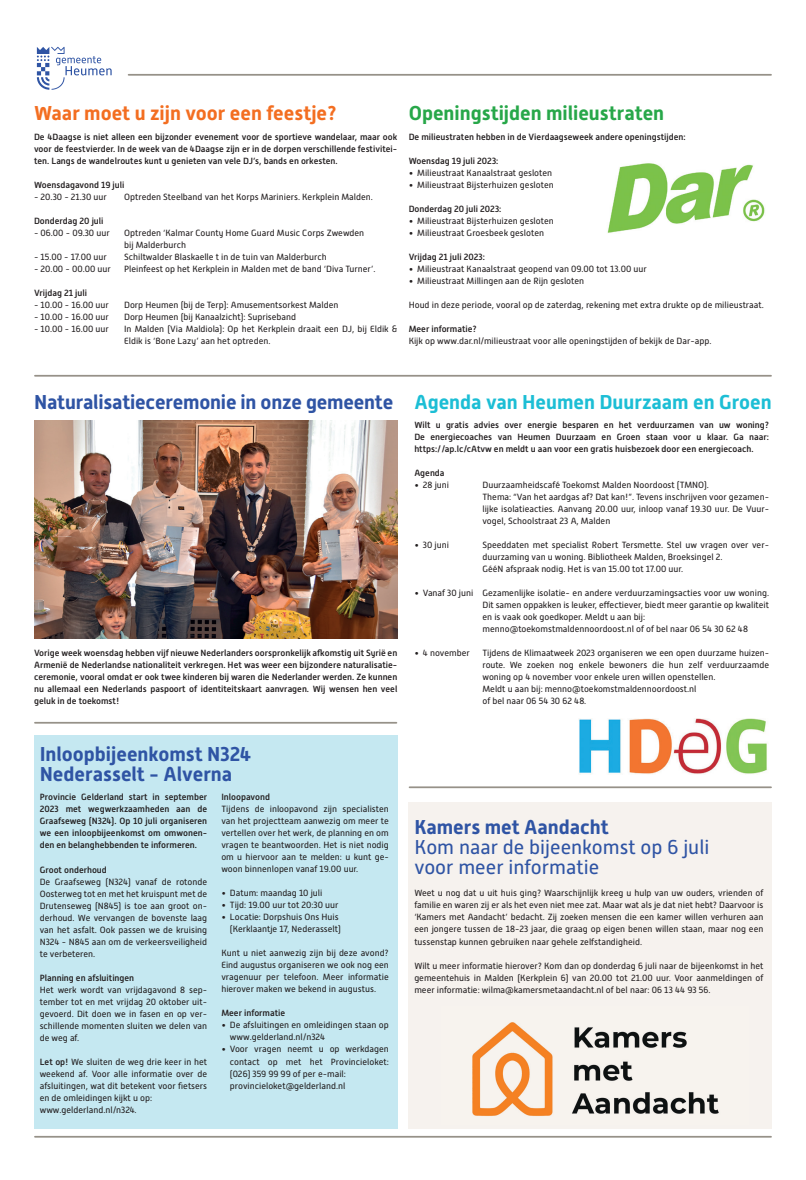
<style>
.page{position:relative;width:806px;height:1180px;background:#fff}
.page>*{position:absolute;margin:0;border:0;box-sizing:border-box;transform-origin:0 0}
.t1{font:700 20px/20px "Alwyn New";color:#2f54a4}
.t2{font:20px/20px "Alwyn New";color:#2f54a4}
.t3{font:700 20px "Alwyn New";color:#f36e21}
.t4{font:700 20px "Alwyn New";color:#27a749}
.t5{font:9px/12px "Alwyn New";color:#231f20}
.t6{font:500 9px/12px "Alwyn New";color:#231f20;text-align:justify}
.s1{color:#1cbed5}
.s2{font-weight:500}
</style>
<div class="page">
<div style="left:34px;top:735px;width:363px;height:393px;background:#c5e8f1"></div>
<div style="left:408px;top:801px;width:363px;height:327px;background:#f6f2ee"></div>
<svg style="left:37px;top:47px;width:75px;height:43px"></svg>
<hr style="left:35px;top:1135px;width:735px;height:2px;background:#969188">
<hr style="left:35px;top:375px;width:735px;height:1px;background:#969188">
<hr style="left:128px;top:74px;width:642px;height:2px;background:#969188">
<img style="left:607px;top:163px;width:158px;height:70px">
<hr style="left:409px;top:786px;width:361px;height:2px;background:#969188">
<hr style="left:35px;top:721px;width:361px;height:2px;background:#969188">
<img style="left:579px;top:718px;width:188px;height:56px">
<img style="left:472px;top:1022px;width:247px;height:94px">
<img style="left:34px;top:420px;width:363px;height:218px">
<h1 class="t3" style="left:34px;top:102px;width:304px">Waar moet u zijn voor een feestje?</h1>
<h1 class="t4" style="left:408px;top:102px;width:257px">Openingstijden milieustraten</h1>
<p class="t6" style="left:34px;top:131px;width:364px">De 4Daagse is niet alleen een bijzonder evenement voor de sportieve wandelaar, maar ook voor de feestvierder. In de week van de 4Daagse zijn er in de dorpen verschillende festivitei&shy;ten. Langs de wandelroutes kunt u genieten van vele DJ’s, bands en orkesten.</p>
<p class="t6" style="left:34px;top:179px;width:92px">Woensdagavond 19 juli</p>
<p class="t5" style="left:34px;top:191px;width:74px">- 20.30 - 21.30 uur</p>
<p class="t5" style="left:124px;top:191px;width:250px">Optreden Steelband van het Korps Mariniers. Kerkplein Malden.</p>
<p class="t6" style="left:34px;top:215px;width:71px">Donderdag 20 juli</p>
<p class="t5" style="left:34px;top:227px;width:77px">- 06.00 - 09.30 uur</p>
<p class="t5" style="left:124px;top:227px;width:241px">Optreden ‘Kalmar County Home Guard Music Corps Zwewden bij Malderburch</p>
<p class="t5" style="left:34px;top:251px;width:74px">- 15.00 - 17.00 uur</p>
<p class="t5" style="left:124px;top:251px;width:204px">Schiltwalder Blaskaelle t in de tuin van Malderburch</p>
<p class="t5" style="left:34px;top:263px;width:78px">- 20.00 - 00.00 uur</p>
<p class="t5" style="left:124px;top:263px;width:253px">Pleinfeest op het Kerkplein in Malden met de band ‘Diva Turner’.</p>
<p class="t6" style="left:34px;top:287px;width:55px">Vrijdag 21 juli</p>
<p class="t5" style="left:34px;top:299px;width:76px">- 10.00 - 16.00 uur</p>
<p class="t5" style="left:124px;top:299px;width:216px">Dorp Heumen (bij de Terp): Amusementsorkest Malden</p>
<p class="t5" style="left:34px;top:311px;width:76px">- 10.00 - 16.00 uur</p>
<p class="t5" style="left:124px;top:311px;width:173px">Dorp Heumen (bij Kanaalzicht): Supriseband</p>
<p class="t5" style="left:34px;top:323px;width:76px">- 10.00 - 16.00 uur</p>
<p class="t5" style="left:124px;top:323px;width:274px">In Malden (Via Maldiola): Op het Kerkplein draait een DJ, bij Eldik &amp;<br>Eldik is ‘Bone Lazy’ aan het optreden.</p>
<p class="t6" style="left:408px;top:131px;width:278px">De milieustraten hebben in de Vierdaagseweek andere openingstijden:</p>
<p class="t6" style="left:408px;top:155px;width:91px">Woensdag 19 juli 2023:</p>
<p class="t5" style="left:408px;top:167px;width:145px">• Milieustraat Kanaalstraat gesloten</p>
<p class="t5" style="left:408px;top:179px;width:146px">• Milieustraat Bijsterhuizen gesloten</p>
<p class="t6" style="left:408px;top:203px;width:94px">Donderdag 20 juli 2023:</p>
<p class="t5" style="left:408px;top:215px;width:146px">• Milieustraat Bijsterhuizen gesloten</p>
<p class="t5" style="left:408px;top:227px;width:137px">• Milieustraat Groesbeek gesloten</p>
<p class="t6" style="left:408px;top:251px;width:78px">Vrijdag 21 juli 2023:</p>
<p class="t5" style="left:408px;top:263px;width:239px">• Milieustraat Kanaalstraat geopend van 09.00 tot 13.00 uur</p>
<p class="t5" style="left:408px;top:275px;width:177px">• Milieustraat Millingen aan de Rijn gesloten</p>
<p class="t5" style="left:408px;top:299px;width:356px">Houd in deze periode, vooral op de zaterdag, rekening met extra drukte op de milieustraat.</p>
<p class="t6" style="left:408px;top:323px;width:70px">Meer informatie?</p>
<p class="t5" style="left:408px;top:335px;width:304px">Kijk op www.dar.nl/milieustraat voor alle openingstijden of bekijk de Dar-app.</p>
<h1 class="t1" style="left:34px;top:392px;width:738px">Naturalisatieceremonie in onze gemeente <span class="s1">Agenda van Heumen Duurzaam en Groen</span></h1>
<p class="t6" style="left:34px;top:647px;width:364px">Vorige week woensdag hebben vijf nieuwe Nederlanders oorspronkelijk afkomstig uit Syrië en Armenië de Nederlandse nationaliteit verkregen. Het was weer een bijzondere naturalisatie&shy;ceremonie, vooral omdat er ook twee kinderen bij waren die Nederlander werden. Ze kunnen nu allemaal een Nederlands paspoort of identiteitskaart aanvragen. Wij wensen hen veel geluk in de toekomst!</p>
<h1 class="t1" style="left:40px;top:744px;width:213px">Inloopbijeenkomst N324<br>Nederasselt - Alverna</h1>
<p class="t6" style="left:40px;top:791px;width:169px">Provincie Gelderland start in september 2023 met wegwerkzaamheden aan de Graafseweg (N324). Op 10 juli organiseren we een inloopbijeenkomst om omwonen&shy;den en belanghebbenden te informeren.</p>
<p class="t6" style="left:40px;top:863px;width:69px">Groot onderhoud</p>
<p class="t5" style="left:40px;top:875px;width:169px;text-align:justify">De Graafseweg (N324) vanaf de rotonde Oosterweg tot en met het kruispunt met de Drutenseweg (N845) is toe aan groot on&shy;derhoud. We vervangen de bovenste laag van het asfalt. Ook passen we de kruising N324 - N845 aan om de verkeersveiligheid te verbeteren.</p>
<p class="t6" style="left:40px;top:971px;width:96px">Planning en afsluitingen</p>
<p class="t5" style="left:40px;top:983px;width:169px;text-align:justify">Het werk wordt van vrijdagavond 8 sep&shy;tember tot en met vrijdag 20 oktober uit&shy;gevoerd. Dit doen we in fasen en op ver&shy;schillende momenten sluiten we delen van de weg af.</p>
<p class="t5" style="left:40px;top:1055px;width:169px"><span class="s2">Let op!</span> We sluiten de weg drie keer in het weekend af. Voor alle informatie over de afsluitingen, wat dit betekent voor fietsers en de omleidingen kijkt u op: www.gelderland.nl/n324.</p>
<p class="t6" style="left:221px;top:791px;width:50px">Inloopavond</p>
<p class="t5" style="left:221px;top:803px;width:169px;text-align:justify">Tijdens de inloopavond zijn specialisten van het projectteam aanwezig om meer te vertellen over het werk, de planning en om vragen te beantwoorden. Het is niet nodig om u hiervoor aan te melden: u kunt ge&shy;woon binnenlopen vanaf 19.00 uur.</p>
<p class="t5" style="left:221px;top:887px;width:102px">• Datum: maandag 10 juli</p>
<p class="t5" style="left:221px;top:899px;width:119px">• Tijd: 19.00 uur tot 20:30 uur</p>
<p class="t5" style="left:221px;top:911px;width:121px;text-align:right">• Locatie: Dorpshuis Ons Huis (Kerklaantje 17, Nederasselt)</p>
<p class="t5" style="left:221px;top:947px;width:169px;text-align:justify">Kunt u niet aanwezig zijn bij deze avond?<br>Eind augustus organiseren we ook nog een vragenuur per telefoon. Meer informatie hierover maken we bekend in augustus.</p>
<p class="t6" style="left:221px;top:1007px;width:65px">Meer informatie</p>
<p class="t5" style="left:230px;top:1019px;width:160px;text-indent:-9px">• De afsluitingen en omleidingen staan op www.gelderland.nl/n324</p>
<p class="t5" style="left:230px;top:1043px;width:160px;text-indent:-9px">• Voor vragen neemt u op werkdagen contact op met het Provincieloket: (026) 359 99 99 of per e-mail: provincieloket@gelderland.nl</p>
<p class="t6" style="left:414px;top:419px;width:356px">Wilt u gratis advies over energie besparen en het verduurzamen van uw woning?<br>De energiecoaches van Heumen Duurzaam en Groen staan voor u klaar. Ga naar: https://ap.lc/cAtvw en meldt u aan voor een gratis huisbezoek door een energiecoach.</p>
<p class="t6" style="left:414px;top:467px;width:32px">Agenda</p>
<p class="t5" style="left:414px;top:479px;width:36px"><span class="s2">•</span> 28 juni</p>
<p class="t5" style="left:482px;top:479px;width:288px">Duurzaamheidscafé Toekomst Malden Noordoost (TMNO).<br>Thema: “Van het aardgas af? Dat kan!”. Tevens inschrijven voor gezamen&shy;lijke isolatieacties. Aanvang 20.00 uur, inloop vanaf 19.30 uur. De Vuur&shy;vogel, Schoolstraat 23 A, Malden</p>
<p class="t5" style="left:414px;top:539px;width:36px">• 30 juni</p>
<p class="t5" style="left:482px;top:539px;width:288px">Speeddaten met specialist Robert Tersmette. Stel uw vragen over ver&shy;duurzaming van u woning. Bibliotheek Malden, Broeksingel 2.<br>GééN afspraak nodig. Het is van 15.00 tot 17.00 uur.</p>
<p class="t5" style="left:482px;top:587px;width:288px;text-indent:-68px">• Vanaf 30 juni Gezamenlijke isolatie- en andere verduurzamingsacties voor uw woning.<br>Dit samen oppakken is leuker, effectiever, biedt meer garantie op kwaliteit en is vaak ook goedkoper. Meldt u aan bij: menno@toekomstmaldennoordoost.nl of of bel naar 06 54 30 62 48</p>
<p class="t5" style="left:414px;top:647px;width:57px">• 4 november</p>
<p class="t5" style="left:482px;top:647px;width:288px">Tijdens de Klimaatweek 2023 organiseren we een open duurzame huizen&shy;route. We zoeken nog enkele bewoners die hun zelf verduurzaamde woning op 4 november voor enkele uren willen openstellen.<br>Meldt u aan bij: menno@toekomstmaldennoordoost.nl<br>of bel naar 06 54 30 62 48.</p>
<h1 class="t1" style="left:414px;top:817px;width:196px">Kamers met Aandacht</h1>
<h1 class="t2" style="left:414px;top:837px;width:296px">Kom naar de bijeenkomst op 6 juli voor meer informatie</h1>
<p class="t5" style="left:414px;top:887px;width:350px;text-align:justify">Weet u nog dat u uit huis ging? Waarschijnlijk kreeg u hulp van uw ouders, vrienden of familie en waren zij er als het even niet mee zat. Maar wat als je dat niet hebt? Daarvoor is ‘Kamers met Aandacht’ bedacht. Zij zoeken mensen die een kamer willen verhuren aan een jongere tussen de 18-23 jaar, die graag op eigen benen willen staan, maar nog een tussenstap kunnen gebruiken naar gehele zelfstandigheid.</p>
<p class="t5" style="left:414px;top:959px;width:350px;text-align:justify">Wilt u meer informatie hierover? Kom dan op donderdag 6 juli naar de bijeenkomst in het gemeentehuis in Malden (Kerkplein 6) van 20.00 tot 21.00 uur. Voor aanmeldingen of meer informatie: wilma@kamersmetaandacht.nl of bel naar: 06 13 44 93 56.</p>
</div>
